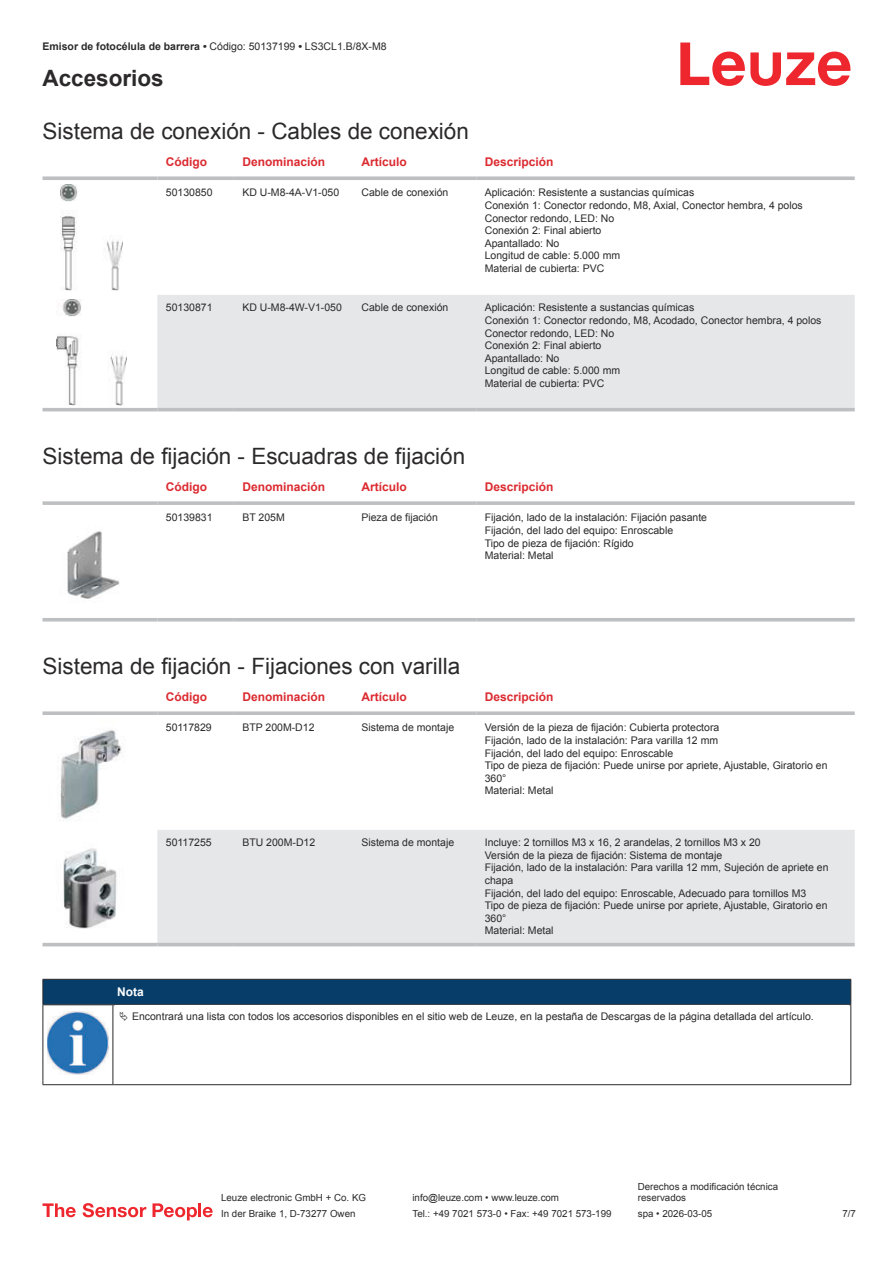
<style>
.page{position:relative;width:893px;height:1263px;background:#fff}
.page>*{position:absolute;margin:0;border:0;box-sizing:border-box;transform-origin:0 0}
.t1{font:22.5px "Arial";color:#2b292a}
.t2{font:700 22.5px "Arial";color:#2b292a}
.t3{font:700 12px "Arial";color:#db2a30}
.t4{font:700 12px "Arial";color:#fff}
.t5{font:10.5px/12.6px "Arial";color:#2b292a}
.t6{font:700 10.5px "Arial";color:#2b292a}
.t7{font:9.75px/11.7px "Arial";color:#2b292a}
.s1{font-weight:400}
</style>
<div class="page">
<svg style="left:680px;top:43px;width:170px;height:43px"></svg>
<div style="left:157px;top:295px;width:698px;height:113px;background:#e6e7e9"></div>
<svg style="left:43px;top:176px;width:114px;height:4px"></svg>
<svg style="left:157px;top:176px;width:77px;height:4px"></svg>
<svg style="left:234px;top:176px;width:119px;height:4px"></svg>
<svg style="left:353px;top:176px;width:123px;height:4px"></svg>
<svg style="left:476px;top:176px;width:379px;height:4px;background:#c4c6c8"></svg>
<hr style="left:43px;top:408px;width:114px;height:3px;background:#bdbfc1">
<hr style="left:157px;top:408px;width:77px;height:3px;background:#bdbfc1">
<hr style="left:234px;top:408px;width:119px;height:3px;background:#bdbfc1">
<hr style="left:353px;top:408px;width:123px;height:3px;background:#bdbfc1">
<hr style="left:476px;top:408px;width:379px;height:3px;background:#bdbfc1">
<img style="left:60px;top:184px;width:63px;height:107px">
<img style="left:56px;top:299px;width:70px;height:106px">
<svg style="left:43px;top:621px;width:812px;height:1px"></svg>
<svg style="left:43px;top:501px;width:114px;height:4px"></svg>
<svg style="left:157px;top:501px;width:77px;height:4px"></svg>
<svg style="left:234px;top:501px;width:119px;height:4px"></svg>
<svg style="left:353px;top:501px;width:123px;height:4px"></svg>
<svg style="left:476px;top:501px;width:379px;height:4px;background:#c3c5c7"></svg>
<hr style="left:43px;top:618px;width:114px;height:3px;background:#bdbfc1">
<hr style="left:157px;top:618px;width:77px;height:3px;background:#bdbfc1">
<hr style="left:234px;top:618px;width:119px;height:3px;background:#bdbfc1">
<hr style="left:353px;top:618px;width:123px;height:3px;background:#bdbfc1">
<hr style="left:476px;top:618px;width:379px;height:3px;background:#bdbfc1">
<img style="left:67px;top:531px;width:53px;height:68px">
<div style="left:157px;top:830px;width:698px;height:113px;background:#e6e7e9"></div>
<svg style="left:43px;top:711px;width:114px;height:4px"></svg>
<svg style="left:157px;top:711px;width:77px;height:4px"></svg>
<svg style="left:234px;top:711px;width:119px;height:4px"></svg>
<svg style="left:353px;top:711px;width:123px;height:4px"></svg>
<svg style="left:476px;top:711px;width:379px;height:4px;background:#c3c5c7"></svg>
<hr style="left:43px;top:943px;width:114px;height:3px;background:#bdbfc1">
<hr style="left:157px;top:943px;width:77px;height:3px;background:#bdbfc1">
<hr style="left:234px;top:943px;width:119px;height:3px;background:#bdbfc1">
<hr style="left:353px;top:943px;width:123px;height:3px;background:#bdbfc1">
<hr style="left:476px;top:943px;width:379px;height:3px;background:#bdbfc1">
<img style="left:60px;top:730px;width:62px;height:89px">
<img style="left:63px;top:848px;width:54px;height:81px">
<div style="left:43px;top:979px;width:808px;height:26px;background:#063d69"></div>
<hr style="left:113px;top:1004px;width:738px;height:1px;background:#2b292a">
<hr style="left:43px;top:1005px;width:1px;height:75px;background:#2b292a">
<hr style="left:113px;top:1005px;width:1px;height:75px;background:#2b292a">
<hr style="left:850px;top:1005px;width:1px;height:75px;background:#2b292a">
<hr style="left:43px;top:1084px;width:70px;height:1px;background:#2b292a">
<hr style="left:113px;top:1084px;width:738px;height:1px;background:#2b292a">
<img style="left:47px;top:1011px;width:61px;height:63px">
<svg style="left:43px;top:1203px;width:33px;height:14px"></svg>
<svg style="left:83px;top:1203px;width:63px;height:14px"></svg>
<svg style="left:153px;top:1203px;width:44px;height:17px"></svg>
<hr style="left:198px;top:1203px;width:3px;height:14px;background:#ed272d">
<svg style="left:203px;top:1207px;width:10px;height:10px"></svg>
<p class="t6" style="left:43px;top:43px;width:346px">Emisor de fotocélula de barrera • <span class="s1">Código: 50137199</span> • <span class="s1">LS3CL1.B/8X-M8</span></p>
<h1 class="t2" style="left:43px;top:70px;width:123px">Accesorios</h1>
<h1 class="t1" style="left:43px;top:123px;width:428px">Sistema de conexión - Cables de conexión</h1>
<p class="t3" style="left:166px;top:157px;width:43px">Código</p>
<p class="t3" style="left:242px;top:157px;width:84px">Denominación</p>
<p class="t3" style="left:361px;top:157px;width:47px">Artículo</p>
<p class="t3" style="left:485px;top:157px;width:70px">Descripción</p>
<p class="t5" style="left:166px;top:187px;width:48px">50130850</p>
<p class="t5" style="left:242px;top:187px;width:98px">KD U-M8-4A-V1-050</p>
<p class="t5" style="left:361px;top:187px;width:88px">Cable de conexión</p>
<p class="t5" style="left:485px;top:187px;width:320px">Aplicación: Resistente a sustancias químicas<br>Conexión 1: Conector redondo, M8, Axial, Conector hembra, 4 polos Conector redondo, LED: No<br>Conexión 2: Final abierto<br>Apantallado: No<br>Longitud de cable: 5.000 mm<br>Material de cubierta: PVC</p>
<p class="t5" style="left:166px;top:302px;width:48px">50130871</p>
<p class="t5" style="left:242px;top:302px;width:101px">KD U-M8-4W-V1-050</p>
<p class="t5" style="left:361px;top:302px;width:88px">Cable de conexión</p>
<p class="t5" style="left:485px;top:302px;width:338px">Aplicación: Resistente a sustancias químicas<br>Conexión 1: Conector redondo, M8, Acodado, Conector hembra, 4 polos Conector redondo, LED: No<br>Conexión 2: Final abierto<br>Apantallado: No<br>Longitud de cable: 5.000 mm<br>Material de cubierta: PVC</p>
<h1 class="t1" style="left:43px;top:448px;width:424px">Sistema de fijación - Escuadras de fijación</h1>
<p class="t3" style="left:166px;top:482px;width:43px">Código</p>
<p class="t3" style="left:242px;top:482px;width:84px">Denominación</p>
<p class="t3" style="left:361px;top:482px;width:47px">Artículo</p>
<p class="t3" style="left:485px;top:482px;width:70px">Descripción</p>
<p class="t5" style="left:166px;top:512px;width:48px">50139831</p>
<p class="t5" style="left:242px;top:512px;width:44px">BT 205M</p>
<p class="t5" style="left:361px;top:512px;width:78px">Pieza de fijación</p>
<p class="t5" style="left:485px;top:512px;width:224px">Fijación, lado de la instalación: Fijación pasante Fijación, del lado del equipo: Enroscable<br>Tipo de pieza de fijación: Rígido<br>Material: Metal</p>
<h1 class="t1" style="left:43px;top:658px;width:419px">Sistema de fijación - Fijaciones con varilla</h1>
<p class="t3" style="left:166px;top:692px;width:43px">Código</p>
<p class="t3" style="left:242px;top:692px;width:84px">Denominación</p>
<p class="t3" style="left:361px;top:692px;width:47px">Artículo</p>
<p class="t3" style="left:485px;top:692px;width:70px">Descripción</p>
<p class="t5" style="left:166px;top:722px;width:47px">50117829</p>
<p class="t5" style="left:242px;top:722px;width:74px">BTP 200M-D12</p>
<p class="t5" style="left:361px;top:722px;width:94px">Sistema de montaje</p>
<p class="t5" style="left:485px;top:722px;width:344px">Versión de la pieza de fijación: Cubierta protectora<br>Fijación, lado de la instalación: Para varilla 12 mm<br>Fijación, del lado del equipo: Enroscable<br>Tipo de pieza de fijación: Puede unirse por apriete, Ajustable, Giratorio en 360°<br>Material: Metal</p>
<p class="t5" style="left:166px;top:837px;width:47px">50117255</p>
<p class="t5" style="left:242px;top:837px;width:74px">BTU 200M-D12</p>
<p class="t5" style="left:361px;top:837px;width:94px">Sistema de montaje</p>
<p class="t5" style="left:485px;top:837px;width:345px">Incluye: 2 tornillos M3 x 16, 2 arandelas, 2 tornillos M3 x 20<br>Versión de la pieza de fijación: Sistema de montaje<br>Fijación, lado de la instalación: Para varilla 12 mm, Sujeción de apriete en chapa<br>Fijación, del lado del equipo: Enroscable, Adecuado para tornillos M3<br>Tipo de pieza de fijación: Puede unirse por apriete, Ajustable, Giratorio en 360°<br>Material: Metal</p>
<p class="t4" style="left:117px;top:987px;width:28px">Nota</p>
<p class="t5" style="left:132px;top:1010px;width:683px">Encontrará una lista con todos los accesorios disponibles en el sitio web de Leuze, en la pestaña de Descargas de la página detallada del artículo.</p>
<p class="t7" style="left:221px;top:1193px;width:146px">Leuze electronic GmbH + Co. KG</p>
<p class="t7" style="left:412px;top:1193px;width:148px">info@leuze.com • www.leuze.com</p>
<p class="t7" style="left:638px;top:1181px;width:142px">Derechos a modificación técnica reservados</p>
<p class="t7" style="left:221px;top:1209px;width:136px">In der Braike 1, D-73277 Owen</p>
<p class="t7" style="left:412px;top:1209px;width:201px">Tel.: +49 7021 573-0 • Fax: +49 7021 573-199</p>
<p class="t7" style="left:638px;top:1209px;width:76px">spa • 2026-03-05</p>
<p class="t7" style="left:842px;top:1209px;width:15px">7 /7</p>
</div>
